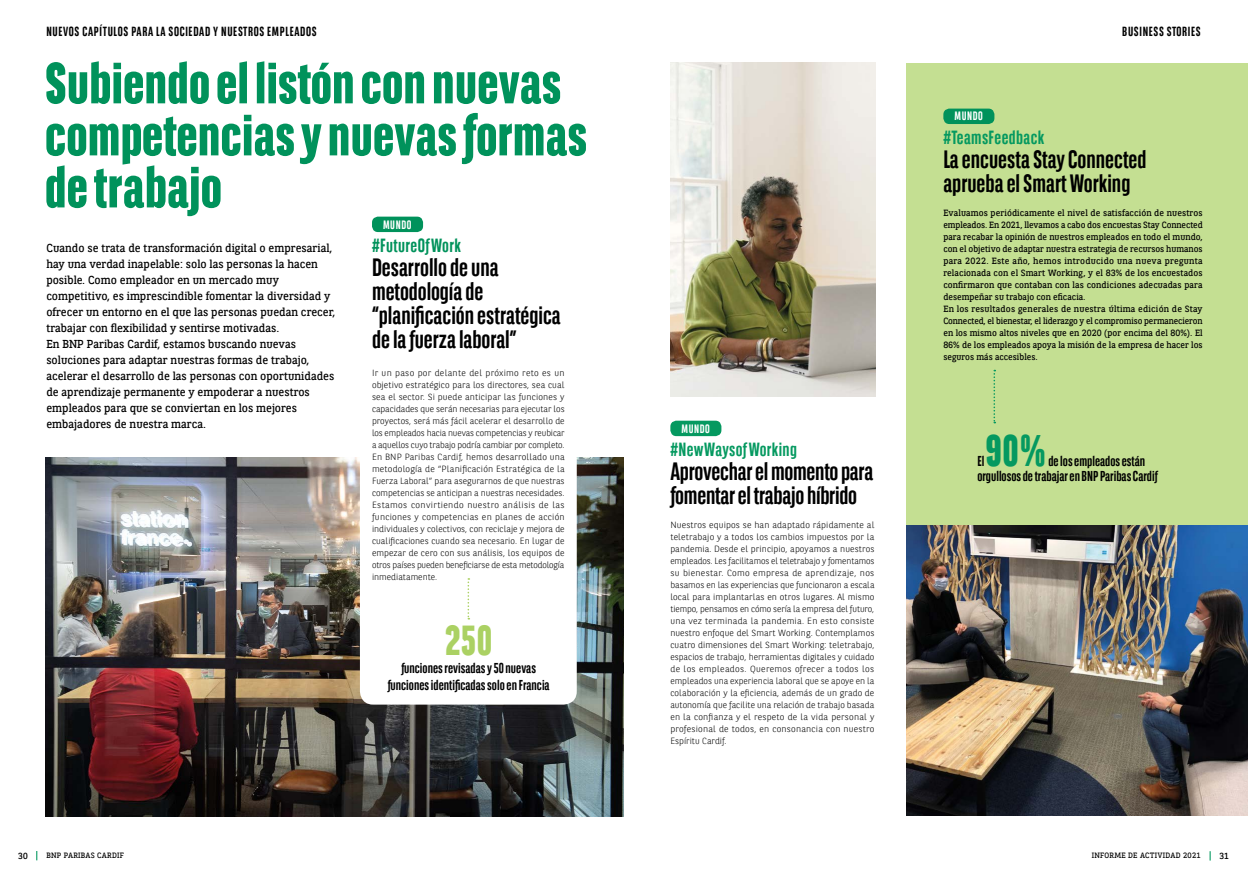
<style>
.page{position:relative;width:1248px;height:879px;background:#fff}
.page>*{position:absolute;margin:0;border:0;box-sizing:border-box;transform-origin:0 0}
.t1{font:800 58px/52px "BNPP Sans Condensed";color:#00925b}
.t2{font:800 44px "BNPP Sans Condensed";color:#059960}
.t3{font:800 41.8px "BNPP Sans Condensed";color:#abd163}
.t4{font:700 25px/24px "BNPP Sans Condensed";color:#000}
.t5{font:700 19px "BNPP Sans Condensed";letter-spacing:.02em;color:#059960}
.t6{font:700 19px "BNPP Sans Condensed";letter-spacing:.02em;color:#00925b}
.t7{font:700 14.3px/15.4px "BNPP Sans Condensed";color:#000}
.t8{font:700 13.2px "BNPP Sans Condensed";letter-spacing:.05em;color:#000}
.t9{font:700 12.1px "BNPP Sans Condensed";letter-spacing:.05em;color:#fff}
.t10{font:11.5px/16px "BNPP Slab Serif";color:#000}
.t11{font:300 9px/12px "BNPP Sans";letter-spacing:-.015em;color:#000;text-align:justify}
.t12{font:9px/12px "BNPP Slab Serif";color:#000;text-align:justify}
.t13{font:8.8px "BNPP Sans";color:#000}
.t14{font:7.7px "BNPP Slab Serif";letter-spacing:.03em;color:#000}
</style>
<div class="page">
<img style="left:45px;top:457px;width:578px;height:359px">
<div style="left:906px;top:63px;width:341px;height:753px;background:#c4df92"></div>
<div style="left:943px;top:109px;width:51px;height:15px;background:#00925b;border-radius:6px"></div>
<div style="left:670px;top:421px;width:51px;height:15px;background:#059960;border-radius:6px"></div>
<img style="left:906px;top:526px;width:341px;height:290px">
<svg style="left:993px;top:370px;width:2px;height:53px"></svg>
<img style="left:670px;top:63px;width:205px;height:333px">
<div style="left:360px;top:377px;width:216px;height:327px;background:#fff;border-radius:13px"></div>
<div style="left:372px;top:217px;width:51px;height:15px;background:#00925b;border-radius:6px"></div>
<svg style="left:467px;top:578px;width:2px;height:41px"></svg>
<h3 class="t8" style="left:46px;top:23px;width:272px">NUEVOS CAPÍTULOS PARA LA SOCIEDAD Y NUESTROS EMPLEADOS</h3>
<h3 class="t1" style="left:45px;top:55px;width:543px">Subiendo el listón con nuevas competencias y nuevas formas de trabajo</h3>
<p class="t10" style="left:46px;top:239px;width:290px">Cuando se trata de transformación digital o empresarial, hay una verdad inapelable: solo las personas la hacen posible. Como empleador en un mercado muy competitivo, es imprescindible fomentar la diversidad y ofrecer un entorno en el que las personas puedan crecer, trabajar con flexibilidad y sentirse motivadas.</p>
<p class="t10" style="left:46px;top:335px;width:289px">En BNP Paribas Cardif, estamos buscando nuevas soluciones para adaptar nuestras formas de trabajo, acelerar el desarrollo de las personas con oportunidades de aprendizaje permanente y empoderar a nuestros empleados para que se conviertan en los mejores embajadores de nuestra marca.</p>
<h4 class="t9" style="left:383px;top:216px;width:30px">MUNDO</h4>
<p class="t6" style="left:372px;top:233px;width:90px">#FutureOfWork</p>
<h4 class="t4" style="left:372px;top:254px;width:190px">Desarrollo de una metodología de “planificación estratégica de la fuerza laboral”</h4>
<p class="t11" style="left:372px;top:366px;width:194px">Ir un paso por delante del próximo reto es un objetivo estratégico para los directores, sea cual sea el sector. Si puede anticipar las funciones y capacidades que serán necesarias para ejecutar los proyectos, será más fácil acelerar el desarrollo de los empleados hacia nuevas competencias y reubicar a aquellos cuyo trabajo podría cambiar por completo.</p>
<p class="t11" style="left:372px;top:450px;width:194px">En BNP Paribas Cardif, hemos desarrollado una metodología de “Planificación Estratégica de la Fuerza Laboral” para asegurarnos de que nuestras competencias se anticipan a nuestras necesidades.<br>Estamos convirtiendo nuestro análisis de las funciones y competencias en planes de acción individuales y colectivos, con reciclaje y mejora de cualificaciones cuando sea necesario. En lugar de empezar de cero con sus análisis, los equipos de otros países pueden beneficiarse de esta metodología inmediatamente.</p>
<p class="t3" style="left:445px;top:612px;width:49px">250</p>
<p class="t7" style="left:387px;top:658px;width:163px;line-height:17.6px;text-align:center">funciones revisadas y 50 nuevas funciones identificadas solo en Francia</p>
<h4 class="t9" style="left:681px;top:420px;width:30px">MUNDO</h4>
<p class="t5" style="left:670px;top:437px;width:128px">#NewWaysofWorking</p>
<h4 class="t4" style="left:670px;top:458px;width:204px">Aprovechar el momento para fomentar el trabajo híbrido</h4>
<p class="t11" style="left:670px;top:518px;width:206px">Nuestros equipos se han adaptado rápidamente al teletrabajo y a todos los cambios impuestos por la pandemia. Desde el principio, apoyamos a nuestros empleados. Les facilitamos el teletrabajo y fomentamos su bienestar. Como empresa de aprendizaje, nos basamos en las experiencias que funcionaron a escala local para implantarlas en otros lugares. Al mismo tiempo, pensamos en cómo sería la empresa del futuro, una vez terminada la pandemia. En esto consiste nuestro enfoque del Smart Working. Contemplamos cuatro dimensiones del Smart Working: teletrabajo, espacios de trabajo, herramientas digitales y cuidado de los empleados. Queremos ofrecer a todos los empleados una experiencia laboral que se apoye en la colaboración y la eficiencia, además de un grado de autonomía que facilite una relación de trabajo basada en la confianza y el respeto de la vida personal y profesional de todos, en consonancia con nuestro Espíritu Cardif.</p>
<h3 class="t8" style="left:1122px;top:23px;width:80px">BUSINESS STORIES</h3>
<h4 class="t9" style="left:954px;top:108px;width:30px">MUNDO</h4>
<p class="t5" style="left:943px;top:125px;width:102px">#TeamsFeedback</p>
<h4 class="t4" style="left:943px;top:146px;width:204px">La encuesta Stay Connected aprueba el Smart Working</h4>
<p class="t12" style="left:943px;top:206px;width:261px">Evaluamos periódicamente el nivel de satisfacción de nuestros empleados. En 2021, llevamos a cabo dos encuestas Stay Connected para recabar la opinión de nuestros empleados en todo el mundo, con el objetivo de adaptar nuestra estrategia de recursos humanos para 2022. Este año, hemos introducido una nueva pregunta relacionada con el Smart Working, y el 83% de los encuestados confirmaron que contaban con las condiciones adecuadas para desempeñar su trabajo con eficacia.</p>
<p class="t12" style="left:943px;top:302px;width:261px">En los resultados generales de nuestra última edición de Stay Connected, el bienestar, el liderazgo y el compromiso permanecieron en los mismo altos niveles que en 2020 (por encima del 80%). El 86% de los empleados apoya la misión de la empresa de hacer los seguros más accesibles.</p>
<p class="t2" style="left:985px;top:421px;width:61px">90%</p>
<p class="t7" style="left:977px;top:453px;width:182px;text-indent:71px">de los empleados están orgullosos de trabajar en BNP Paribas Cardif</p>
<p class="t7" style="left:977px;top:453px;width:8px">El</p>
<p class="t13" style="left:18px;top:849px;width:11px">30</p>
<p class="t14" style="left:46px;top:850px;width:79px">BNP PARIBAS CARDIF</p>
<p class="t14" style="left:1091px;top:850px;width:110px">INFORME DE ACTIVIDAD 2021</p>
<p class="t13" style="left:1219px;top:850px;width:11px">31</p>
</div>
